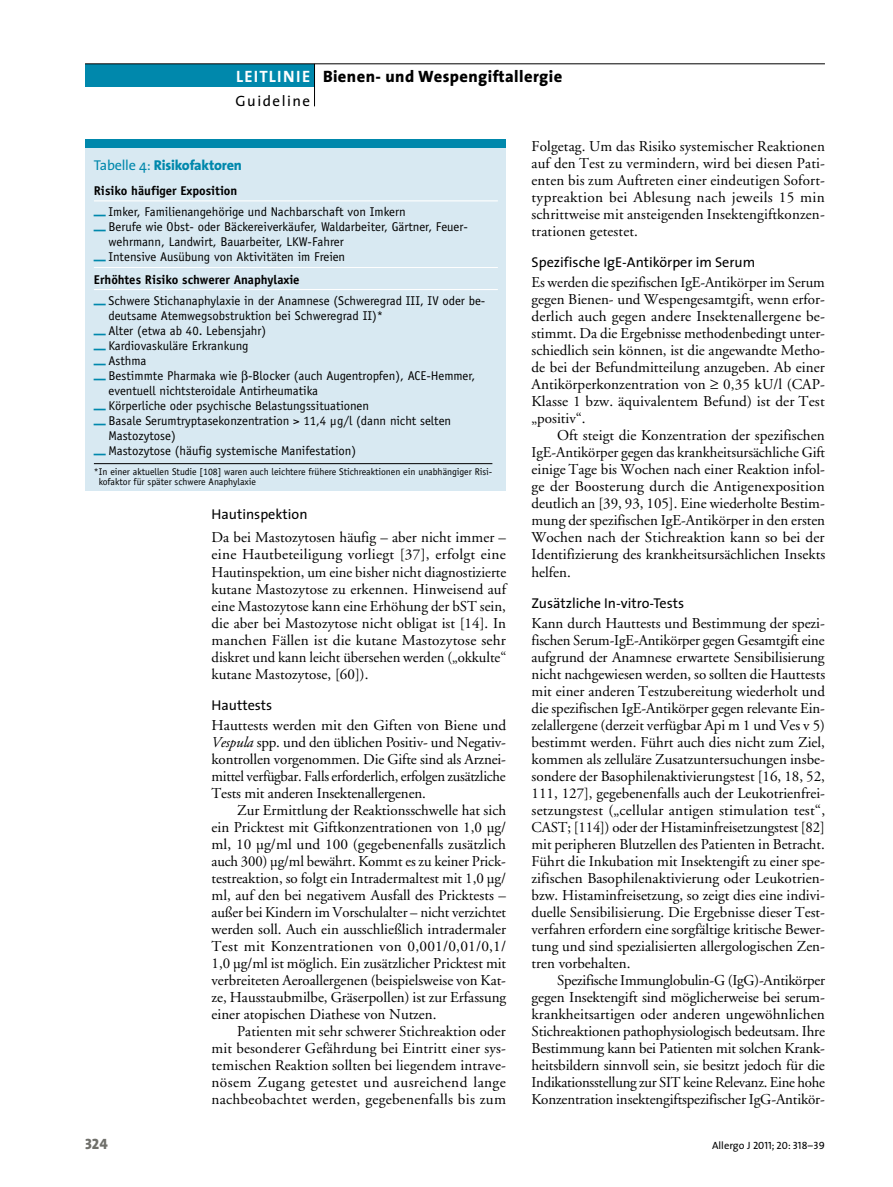
<style>
.page{position:relative;width:893px;height:1187px;background:#fff}
.page>*{position:absolute;margin:0;border:0;box-sizing:border-box;transform-origin:0 0}
.t1{font:800 16.5px "The Sans";letter-spacing:.025em;color:#000}
.t2{font:700 16.5px "The Sans";letter-spacing:.075em;color:#fff}
._061_Text_ohne_Einzu{font:15px/17px "Adobe Garamond";color:#000;text-align:justify}
._062_Text_mit_Einzug{font:15px/17px "Adobe Garamond";color:#000;text-align:justify}
.t3{font:15px "The Sans";letter-spacing:.1em;color:#000}
.t4{font:15px "The Sans Extra Bold Caps";color:#70706b}
._071_Zwischen_2{font:14.25px "The Sans";color:#000}
._160_Tabelle_Balken{font:800 14.25px "The Sans";letter-spacing:-.015em;color:#0088ac}
._071_Zwischen_2_oben{font:14.25px "The Sans";color:#000}
._163_Tabelle_Text_ma{font:12.75px/15px "Officina Sans LT";color:#000}
._162_tabellenkopf_fe{font:700 12.75px "Officina Sans LT";color:#000}
.t5{font:10.5px "The Sans Caps";color:#000}
._164_tabelle_fußzeil{font:9.75px/10.5px "Officina Sans LT";color:#000}
.s1{font-weight:400}
.s2{font-style:italic}
.s3{font-family:"The Sans"}
</style>
<div class="page">
<div style="left:85px;top:64px;width:230px;height:23px;background:#0088ac"></div>
<hr style="left:314px;top:64px;width:1px;height:42px;background:#000">
<hr style="left:85px;top:64px;width:740px;height:1px;background:#000">
<div style="left:85px;top:140px;width:421px;height:351px;background:#d8e9f2"></div>
<hr style="left:94px;top:200px;width:404px;height:1px;background:#fff">
<hr style="left:94px;top:267px;width:404px;height:1px;background:#fff">
<hr style="left:94px;top:289px;width:404px;height:1px;background:#fff">
<hr style="left:94px;top:463px;width:398px;height:1px;background:#000">
<div style="left:85px;top:139px;width:421px;height:9px;background:#0088ac"></div>
<p class="t2" style="left:236px;top:65px;width:76px">LEITLINIE</p>
<p class="t3" style="left:235px;top:92px;width:76px">Guideline</p>
<p class="t1" style="left:323px;top:65px;width:241px">Bienen- und Wespengiftallergie</p>
<p class="_160_Tabelle_Balken" style="left:94px;top:156px;width:150px"><span class="s1">Tabelle 4:</span> Risikofaktoren</p>
<p class="_162_tabellenkopf_fe" style="left:94px;top:182px;width:145px">Risiko häufiger Exposition</p>
<p class="_163_Tabelle_Text_ma" style="left:94px;top:205px;width:313px"><sub>—</sub> Imker, Familienangehörige und Nachbarschaft von Imkern</p>
<p class="_163_Tabelle_Text_ma" style="left:109px;top:220px;width:361px;text-indent:-15px"><sub>—</sub> Berufe wie Obst- oder Bäckereiverkäufer, Waldarbeiter, Gärtner, Feuer&shy;wehrmann, Landwirt, Bauarbeiter, LKW-Fahrer</p>
<p class="_163_Tabelle_Text_ma" style="left:94px;top:250px;width:253px"><sub>—</sub> Intensive Ausübung von Aktivitäten im Freien</p>
<p class="_162_tabellenkopf_fe" style="left:94px;top:271px;width:207px">Erhöhtes Risiko schwerer Anaphylaxie</p>
<p class="_163_Tabelle_Text_ma" style="left:109px;top:293px;width:378px;text-indent:-15px"><sub>—</sub> Schwere Stichanaphylaxie in der Anamnese (Schweregrad III, IV oder be&shy;deutsame Atemwegsobstruktion bei Schweregrad II)*</p>
<p class="_163_Tabelle_Text_ma" style="left:94px;top:323px;width:174px"><sub>—</sub> Alter (etwa ab 40. Lebensjahr)</p>
<p class="_163_Tabelle_Text_ma" style="left:94px;top:338px;width:156px"><sub>—</sub> Kardiovaskuläre Erkrankung</p>
<p class="_163_Tabelle_Text_ma" style="left:94px;top:353px;width:54px"><sub>—</sub> Asthma</p>
<p class="_163_Tabelle_Text_ma" style="left:109px;top:368px;width:368px;text-indent:-15px"><sub>—</sub> Bestimmte Pharmaka wie -Blocker (auch Augentropfen), ACE-Hemmer, eventuell nichtsteroidale Antirheumatika</p>
<p class="_163_Tabelle_Text_ma" style="left:94px;top:398px;width:277px"><sub>—</sub> Körperliche oder psychische Belastungssituationen</p>
<p class="_163_Tabelle_Text_ma" style="left:109px;top:413px;width:344px;text-indent:-15px"><sub>—</sub> Basale Serumtryptasekonzentration &gt; 11,4 µg/l (dann nicht selten<br>Mastozytose)</p>
<p class="_163_Tabelle_Text_ma" style="left:94px;top:443px;width:264px"><sub>—</sub> Mastozytose (häufig systemische Manifestation)</p>
<p class="_164_tabelle_fußzeil" style="left:99px;top:466px;width:395px;text-indent:-5px">*In einer aktuellen Studie [108] waren auch leichtere frühere Stichreaktionen ein unabhängiger Risi&shy;kofaktor für später schwere Anaphylaxie</p>
<p class="_071_Zwischen_2_oben" style="left:212px;top:505px;width:97px">Hautinspektion</p>
<p class="_061_Text_ohne_Einzu" style="left:212px;top:529px;width:296px">Da bei Mastozytosen häufig – aber nicht immer – eine Hautbeteiligung vorliegt [37], erfolgt eine Hautinspektion, um eine bisher nicht diagnostizierte kutane Mastozytose zu erkennen. Hinweisend auf eine Mastozytose kann eine Erhöhung der bST sein, die aber bei Mastozytose nicht obligat ist [14]. In manchen Fällen ist die kutane Mastozytose sehr diskret und kann leicht übersehen werden („okkulte“ kutane Mastozytose, [60]).</p>
<p class="_071_Zwischen_2" style="left:212px;top:695px;width:62px">Hauttests</p>
<p class="_061_Text_ohne_Einzu" style="left:212px;top:716px;width:296px">Hauttests werden mit den Giften von Biene und <span class="s2">Vespula</span> spp. und den üblichen Positiv- und Negativ&shy;kontrollen vorgenommen. Die Gifte sind als Arznei&shy;mittel verfügbar. Falls erforderlich, erfolgen zusätzliche Tests mit anderen Insektenallergenen.</p>
<p class="_062_Text_mit_Einzug" style="left:212px;top:801px;width:296px;text-indent:26px">Zur Ermittlung der Reaktionsschwelle hat sich ein Pricktest mit Giftkonzentrationen von 1,0 µg/ ml, 10 µg/ml und 100 (gegebenenfalls zusätzlich auch 300) µg/ml bewährt. Kommt es zu keiner Prick&shy;testreaktion, so folgt ein Intradermaltest mit 1,0 µg/ ml, auf den bei negativem Ausfall des Pricktests – außer bei Kindern im Vorschulalter – nicht verzichtet werden soll. Auch ein ausschließlich intradermaler Test mit Konzentrationen von 0,001/0,01/0,1/ 1,0 µg/ml ist möglich. Ein zusätzlicher Pricktest mit verbreiteten Aeroallergenen (beispielsweise von Kat&shy;ze, Hausstaubmilbe, Gräserpollen) ist zur Erfassung einer atopischen Diathese von Nutzen.</p>
<p class="_062_Text_mit_Einzug" style="left:212px;top:1023px;width:296px;text-indent:26px">Patienten mit sehr schwerer Stichreaktion oder mit besonderer Gefährdung bei Eintritt einer sys&shy;temischen Reaktion sollten bei liegendem intrave&shy;nösem Zugang getestet und ausreichend lange nachbeobachtet werden, gegebenenfalls bis zum</p>
<p class="_062_Text_mit_Einzug" style="left:531px;top:138px;width:295px">Folgetag. Um das Risiko systemischer Reaktionen auf den Test zu vermindern, wird bei diesen Pati&shy;enten bis zum Auftreten einer eindeutigen Sofort&shy;typreaktion bei Ablesung nach jeweils 15 min schrittweise mit ansteigenden Insektengiftkonzen&shy;trationen getestet.</p>
<p class="_071_Zwischen_2" style="left:531px;top:253px;width:225px">Spezifische IgE-Antikörper im Serum</p>
<p class="_061_Text_ohne_Einzu" style="left:531px;top:274px;width:295px">Es werden die spezifischen IgE-Antikörper im Serum gegen Bienen- und Wespengesamtgift, wenn erfor&shy;derlich auch gegen andere Insektenallergene be&shy;stimmt. Da die Ergebnisse methodenbedingt unter&shy;schiedlich sein können, ist die angewandte Metho&shy;de bei der Befundmitteilung anzugeben. Ab einer Antikörperkonzentration von ≥ 0,35 kU/l (CAP-Klasse 1 bzw. äquivalentem Befund) ist der Test „positiv“.</p>
<p class="_062_Text_mit_Einzug" style="left:531px;top:427px;width:295px;text-indent:26px">Oft steigt die Konzentration der spezifischen IgE-Antikörper gegen das krankheitsursächliche Gift einige Tage bis Wochen nach einer Reaktion infol&shy;ge der Boosterung durch die Antigenexposition deutlich an [39, 93, 105]. Eine wiederholte Bestim&shy;mung der spezifischen IgE-Antikörper in den ersten Wochen nach der Stichreaktion kann so bei der Identifizierung des krankheitsursächlichen Insekts helfen.</p>
<p class="_071_Zwischen_2" style="left:531px;top:593px;width:154px">Zusätzliche In-vitro-Tests</p>
<p class="_061_Text_ohne_Einzu" style="left:531px;top:614px;width:295px">Kann durch Hauttests und Bestimmung der spezi&shy;fischen Serum-IgE-Antikörper gegen Gesamtgift eine aufgrund der Anamnese erwartete Sensibilisierung nicht nachgewiesen werden, so sollten die Hauttests mit einer anderen Testzubereitung wiederholt und die spezifischen IgE-Antikörper gegen relevante Ein&shy;zelallergene (derzeit verfügbar Api m 1 und Ves v 5) bestimmt werden. Führt auch dies nicht zum Ziel, kommen als zelluläre Zusatzuntersuchungen insbe&shy;sondere der Basophilenaktivierungstest [16, 18, 52, 111, 127], gegebenenfalls auch der Leukotrienfrei&shy;setzungstest („cellular antigen stimulation test“, CAST; [114]) oder der Histaminfreisetzungstest [82] mit peripheren Blutzellen des Patienten in Betracht.<br>Führt die Inkubation mit Insektengift zu einer spe&shy;zifischen Basophilenaktivierung oder Leukotrien&shy;bzw. Histaminfreisetzung, so zeigt dies eine indivi&shy;duelle Sensibilisierung. Die Ergebnisse dieser Test&shy;verfahren erfordern eine sorgfältige kritische Bewer&shy;tung und sind spezialisierten allergologischen Zen&shy;tren vorbehalten.</p>
<p class="_062_Text_mit_Einzug" style="left:531px;top:972px;width:295px;text-indent:26px">Spezifische Immunglobulin-G (IgG)-Antikörper gegen Insektengift sind möglicherweise bei serum&shy;krankheitsartigen oder anderen ungewöhnlichen Stichreaktionen pathophysiologisch bedeutsam. Ihre Bestimmung kann bei Patienten mit solchen Krank&shy;heitsbildern sinnvoll sein, sie besitzt jedoch für die Indikationsstellung zur SIT keine Relevanz. Eine hohe Konzentration insektengiftspezifischer IgG-Antikör-</p>
<p class="t4" style="left:85px;top:1134px;width:24px">324</p>
<p class="t5" style="left:712px;top:1138px;width:114px"><span class="s3">Allergo J</span> 2011; 20: 318–39</p>
</div>
